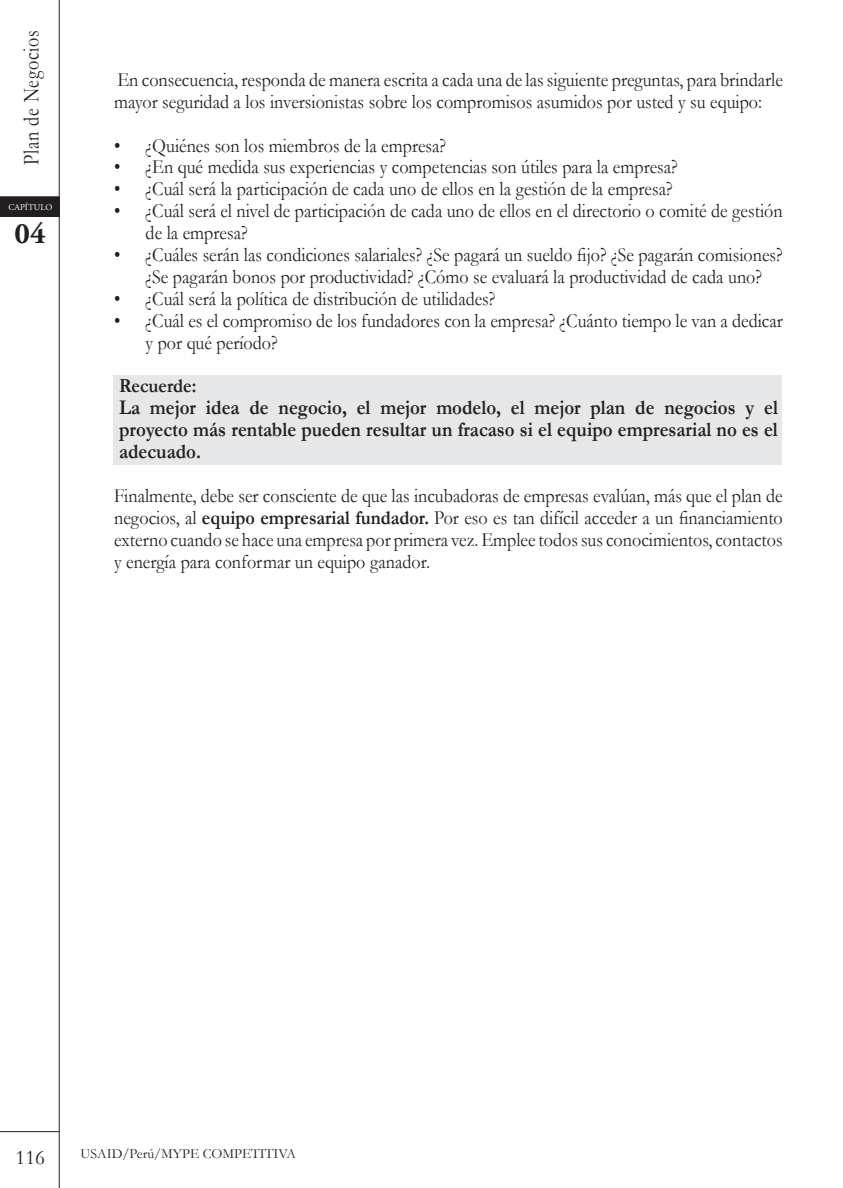
<style>
.page{position:relative;width:843px;height:1188px;background:#fff}
.page>*{position:absolute;margin:0;border:0;box-sizing:border-box;transform-origin:0 0}
.PIE_DE_PAG_LUCHO{font:700 29.75px "Adobe Garamond Pro";color:#231f20}
.t1{font:22.75px "Garamond";letter-spacing:.04em;color:#231f20;scale:.8 1}
.PIE_DE_PAG_LUCHO-2{font:700 21px/21.9px "Garamond";color:#231f20;text-align:justify;scale:.9 1}
.t2{font:21px "Garamond";color:#231f20}
.PIE_DE_PAG_LUCHO-3{font:20.12px/21.9px "Garamond";color:#231f20;scale:.9 1}
.PIE_DE_PAG_LUCHO-4{font:700 20.12px "Garamond";color:#231f20;scale:.9 1}
.t3{font:14px "Garamond";color:#231f20}
.t4{font:8.75px "Adobe Garamond Pro";letter-spacing:.015em;color:#fff}
.s1{font-weight:700}
</style>
<div class="page">
<hr style="left:0;top:1130px;width:59px;height:1px;background:#231f20">
<hr style="left:0;top:196px;width:59px;height:1px;background:#231f20">
<hr style="left:59px;top:0;width:1px;height:1187px;background:#231f20">
<div style="left:0;top:197px;width:60px;height:20px;background:#231f20"></div>
<div style="left:114px;top:375px;width:668px;height:90px;background:#e6e7e9"></div>
<p class="t1" style="left:16px;top:165px;width:170px;rotate:-90deg">Plan de Negocios</p>
<p class="t4" style="left:8px;top:202px;width:46px">CAPÍTULO</p>
<p class="PIE_DE_PAG_LUCHO" style="left:15px;top:216px;width:32px">04</p>
<p class="PIE_DE_PAG_LUCHO-3" style="left:114px;top:68px;width:744px">En consecuencia, responda de manera escrita a cada una de las siguiente preguntas, para brindarle mayor seguridad a los inversionistas sobre los compromisos asumidos por usted y su equipo:</p>
<p class="PIE_DE_PAG_LUCHO-3" style="left:114px;top:134px;width:370px">• ¿Quiénes son los miembros de la empresa?</p>
<p class="PIE_DE_PAG_LUCHO-3" style="left:114px;top:156px;width:628px">• ¿En qué medida sus experiencias y competencias son útiles para la empresa?</p>
<p class="PIE_DE_PAG_LUCHO-3" style="left:114px;top:177px;width:622px">• ¿Cuál será la participación de cada uno de ellos en la gestión de la empresa?</p>
<p class="PIE_DE_PAG_LUCHO-3" style="left:146px;top:199px;width:709px;text-indent:-32px">• ¿Cuál será el nivel de participación de cada uno de ellos en el directorio o comité de gestión de la empresa?</p>
<p class="PIE_DE_PAG_LUCHO-3" style="left:114px;top:243px;width:744px;text-align:center">• ¿Cuáles serán las condiciones salariales? ¿Se pagará un sueldo fijo? ¿Se pagarán comisiones? ¿Se pagarán bonos por productividad? ¿Cómo se evaluará la productividad de cada uno?</p>
<p class="PIE_DE_PAG_LUCHO-3" style="left:114px;top:287px;width:425px">• ¿Cuál será la política de distribución de utilidades?</p>
<p class="PIE_DE_PAG_LUCHO-3" style="left:146px;top:309px;width:709px;text-indent:-32px">• ¿Cuál es el compromiso de los fundadores con la empresa? ¿Cuánto tiempo le van a dedicar y por qué período?</p>
<p class="PIE_DE_PAG_LUCHO-4" style="left:119px;top:372px;width:87px">Recuerde:</p>
<p class="PIE_DE_PAG_LUCHO-2" style="left:119px;top:396px;width:733px">La mejor idea de negocio, el mejor modelo, el mejor plan de negocios y el proyecto más rentable pueden resultar un fracaso si el equipo empresarial no es el adecuado.</p>
<p class="PIE_DE_PAG_LUCHO-3" style="left:114px;top:484px;width:744px;text-align:justify">Finalmente, debe ser consciente de que las incubadoras de empresas evalúan, más que el plan de negocios, al <span class="s1">equipo empresarial fundador.</span> Por eso es tan difícil acceder a un financiamiento externo cuando se hace una empresa por primera vez. Emplee todos sus conocimientos, contactos y energía para conformar un equipo ganador.</p>
<p class="t2" style="left:16px;top:1143px;width:31px">116</p>
<p class="t3" style="left:81px;top:1143px;width:153px">USAID/Perú/MYPE Compe</p>
<p class="t3" style="left:251px;top:1143px;width:42px">titiva</p>
</div>
